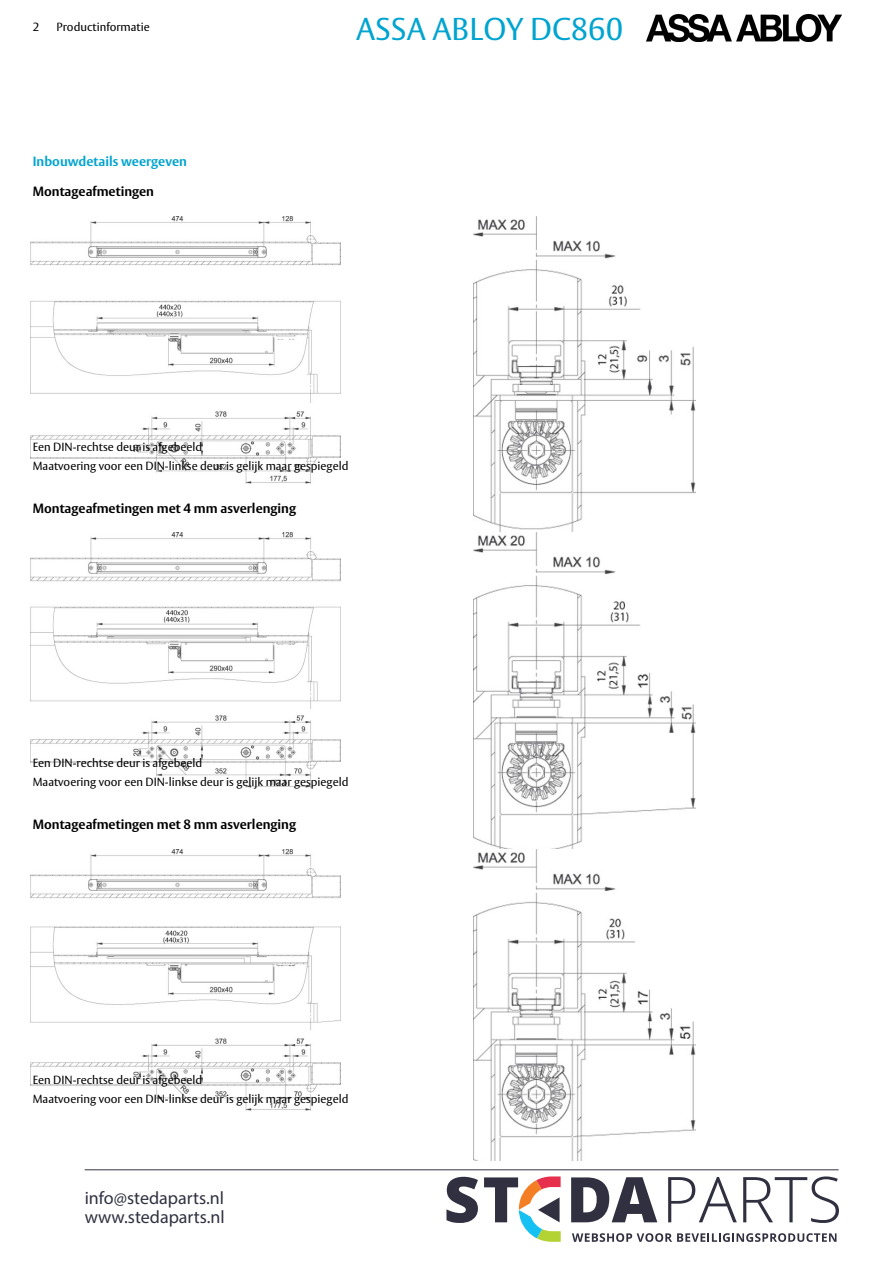
<style>
.page{position:relative;width:893px;height:1263px;background:#fff}
.page>*{position:absolute;margin:0;border:0;box-sizing:border-box;transform-origin:0 0}
.t1{font:31.35px "ASSA Vesta";color:#00a4d0}
.t2{font:18px/19.5px "Myriad Pro";color:#303141}
.t3{font:700 13.35px "ASSA Vesta";color:#000}
.t4{font:700 13.35px "ASSA Vesta";color:#00a4d0}
.t5{font:11.7px/19px "ASSA Vesta";color:#000}
</style>
<div class="page">
<img style="left:647px;top:15px;width:195px;height:27px">
<img style="left:31px;top:216px;width:310px;height:268px">
<img style="left:474px;top:216px;width:222px;height:317px">
<img style="left:31px;top:533px;width:310px;height:255px">
<img style="left:474px;top:533px;width:222px;height:316px">
<img style="left:31px;top:849px;width:310px;height:262px">
<img style="left:474px;top:849px;width:222px;height:312px">
<svg style="left:572px;top:1233px;width:264px;height:9px"></svg>
<svg style="left:446px;top:1177px;width:32px;height:46px"></svg>
<svg style="left:571px;top:1177px;width:86px;height:45px"></svg>
<svg style="left:668px;top:1177px;width:69px;height:45px"></svg>
<svg style="left:743px;top:1176px;width:96px;height:47px"></svg>
<svg style="left:484px;top:1176px;width:77px;height:66px"></svg>
<hr style="left:85px;top:1169px;width:754px;height:1px;background:#303141">
<p class="t5" style="left:33px;top:18px;width:8px">2</p>
<p class="t5" style="left:57px;top:18px;width:95px">Productinformatie</p>
<p class="t4" style="left:33px;top:153px;width:156px">Inbouwdetails weergeven</p>
<p class="t3" style="left:33px;top:183px;width:123px">Montageafmetingen</p>
<h1 class="t1" style="left:356px;top:10px;width:269px">ASSA ABLOY DC860</h1>
<p class="t5" style="left:33px;top:438px;width:317px">Een DIN-rechtse deur is afgebeeld<br>Maatvoering voor een DIN-linkse deur is gelijk maar gespiegeld</p>
<p class="t3" style="left:33px;top:500px;width:265px">Montageafmetingen met 4 mm asverlenging</p>
<p class="t5" style="left:33px;top:754px;width:317px">Een DIN-rechtse deur is afgebeeld<br>Maatvoering voor een DIN-linkse deur is gelijk maar gespiegeld</p>
<p class="t3" style="left:33px;top:816px;width:265px">Montageafmetingen met 8 mm asverlenging</p>
<p class="t5" style="left:33px;top:1071px;width:317px">Een DIN-rechtse deur is afgebeeld<br>Maatvoering voor een DIN-linkse deur is gelijk maar gespiegeld</p>
<h2 class="t2" style="left:85px;top:1188px;width:142px">info@stedaparts.nl www.stedaparts.nl</h2>
</div>
